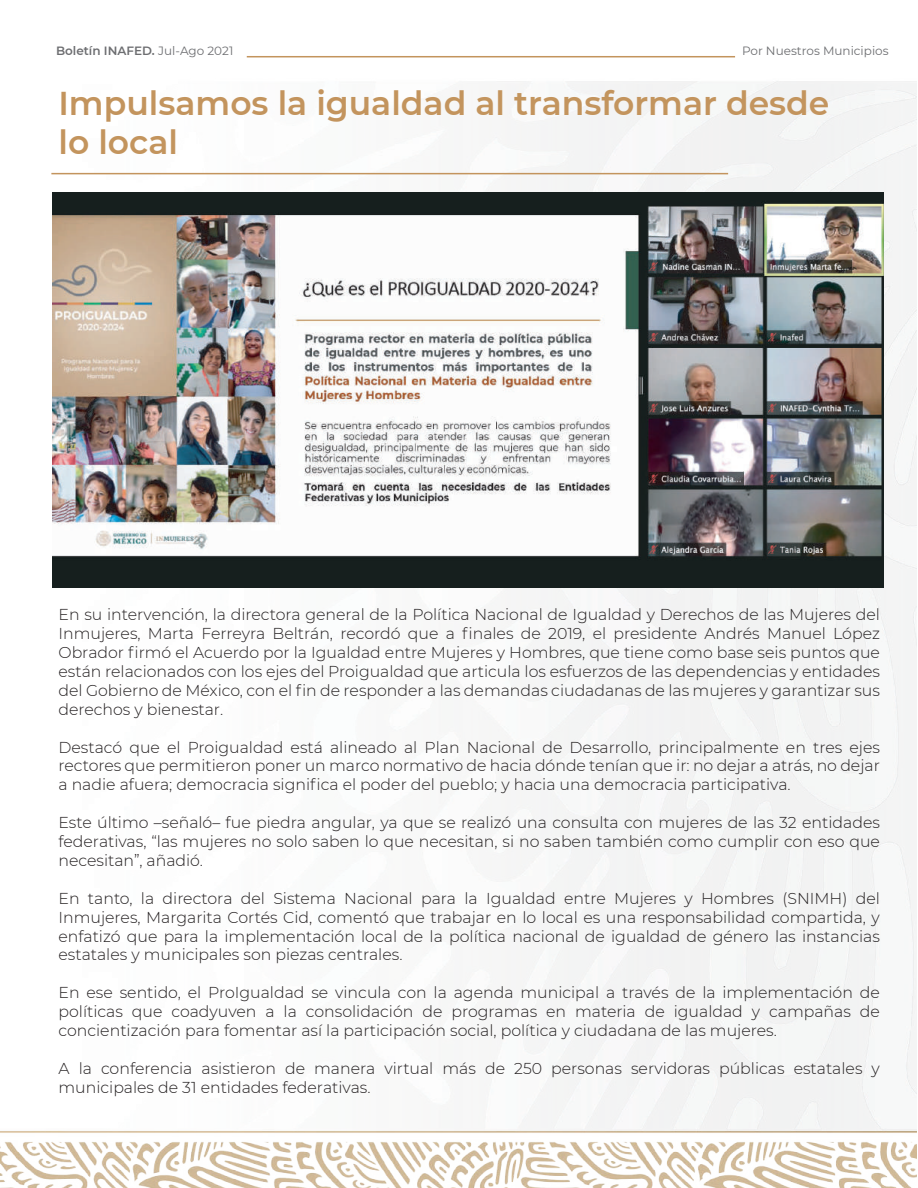
<style>
.page{position:relative;width:918px;height:1188px;background:#fff}
.page>*{position:absolute;margin:0;border:0;box-sizing:border-box;transform-origin:0 0}
.t1{font:600 33px/39.6px "Montserrat";color:#c3945d}
.t2{font:300 15.75px/18.9px "Montserrat";color:#231f20;text-align:justify}
.t3{font:600 12px "Montserrat";color:#6d6e71}
.t4{font:12px "Montserrat";color:#6d6e71}
.s1{font-weight:400}
</style>
<div class="page">
<img style="left:0;top:56px;width:916px;height:1132px">
<hr style="left:247px;top:56px;width:488px;height:1px;background:#c3945d">
<img style="left:52px;top:193px;width:832px;height:394px">
<hr style="left:51px;top:173px;width:677px;height:1px;background:#c3945d">
<p class="t3" style="left:56px;top:42px;width:179px">Boletín INAFED. <span class="s1">Jul-Ago 2021</span></p>
<p class="t4" style="left:742px;top:43px;width:148px">Por Nuestros Municipios</p>
<h1 class="t1" style="left:58px;top:82px;width:772px">Impulsamos la igualdad al transformar desde lo local</h1>
<p class="t2" style="left:58px;top:605px;width:823px">En su intervención, la directora general de la Política Nacional de Igualdad y Derechos de las Mujeres del Inmujeres, Marta Ferreyra Beltrán, recordó que a finales de 2019, el presidente Andrés Manuel López Obrador firmó el Acuerdo por la Igualdad entre Mujeres y Hombres, que tiene como base seis puntos que están relacionados con los ejes del Proigualdad que articula los esfuerzos de las dependencias y entidades del Gobierno de México, con el fin de responder a las demandas ciudadanas de las mujeres y garantizar sus derechos y bienestar.</p>
<p class="t2" style="left:58px;top:737px;width:823px">Destacó que el Proigualdad está alineado al Plan Nacional de Desarrollo, principalmente en tres ejes rectores que permitieron poner un marco normativo de hacia dónde tenían que ir: no dejar a atrás, no dejar a nadie afuera; democracia significa el poder del pueblo; y hacia una democracia participativa.</p>
<p class="t2" style="left:58px;top:813px;width:823px">Este último –señaló– fue piedra angular, ya que se realizó una consulta con mujeres de las 32 entidades federativas, “las mujeres no solo saben lo que necesitan, si no saben también como cumplir con eso que necesitan”, añadió.</p>
<p class="t2" style="left:58px;top:888px;width:823px">En tanto, la directora del Sistema Nacional para la Igualdad entre Mujeres y Hombres (SNIMH) del Inmujeres, Margarita Cortés Cid, comentó que trabajar en lo local es una responsabilidad compartida, y enfatizó que para la implementación local de la política nacional de igualdad de género las instancias estatales y municipales son piezas centrales.</p>
<p class="t2" style="left:58px;top:983px;width:823px">En ese sentido, el ProIgualdad se vincula con la agenda municipal a través de la implementación de políticas que coadyuven a la consolidación de programas en materia de igualdad y campañas de concientización para fomentar así la participación social, política y ciudadana de las mujeres.</p>
<p class="t2" style="left:58px;top:1058px;width:823px">A la conferencia asistieron de manera virtual más de 250 personas servidoras públicas estatales y municipales de 31 entidades federativas.</p>
</div>
